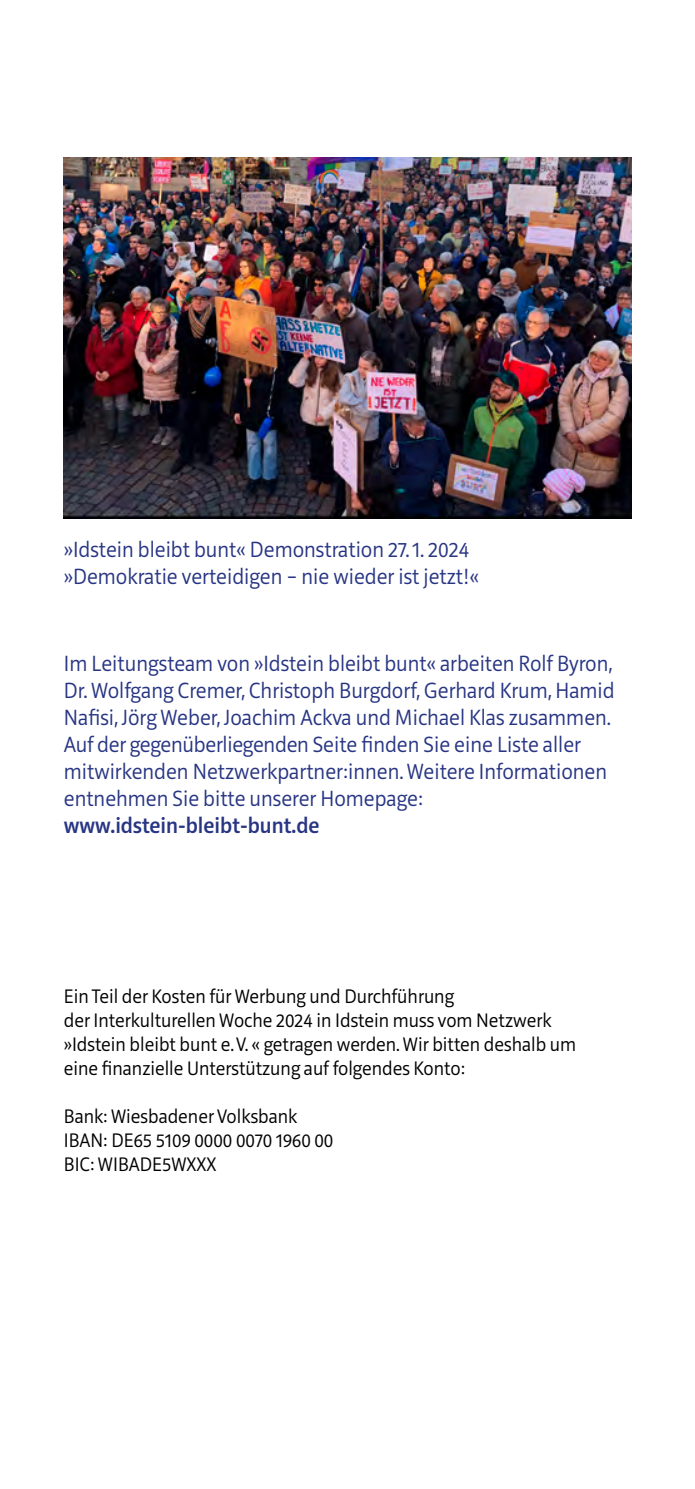
<style>
.page{position:relative;width:695px;height:1489px;background:#fff}
.page>*{position:absolute;margin:0;border:0;box-sizing:border-box;transform-origin:0 0}
.t1{font:300 22.5px/27px "Riga";color:#283583}
.t2{font:500 22.5px "Riga";color:#283583}
.t3{font:300 20px/24px "Riga";color:#000}
</style>
<div class="page">
<img style="left:64px;top:158px;width:567px;height:360px">
<p class="t1" style="left:64px;top:537px;width:416px">»Idstein bleibt bunt« Demonstration 27.1. 2024 »Demokratie verteidigen – nie wieder ist jetzt!«</p>
<p class="t1" style="left:64px;top:651px;width:552px">Im Leitungsteam von »Idstein bleibt bunt« arbeiten Rolf Byron, Dr. Wolfgang Cremer, Christoph Burgdorf, Gerhard Krum, Hamid Nafisi, Jörg Weber, Joachim Ackva und Michael Klas zusammen.<br>Auf der gegenüberliegenden Seite finden Sie eine Liste aller mitwirkenden Netzwerkpartner:innen. Weitere Informationen entnehmen Sie bitte unserer Homepage:</p>
<p class="t2" style="left:64px;top:813px;width:257px">www.idstein-bleibt-bunt.de</p>
<p class="t3" style="left:64px;top:984px;width:514px">Ein Teil der Kosten für Werbung und Durchführung<br>der Interkulturellen Woche 2024 in Idstein muss vom Netzwerk »Idstein bleibt bunt e.V. « getragen werden. Wir bitten deshalb um eine finanzielle Unterstützung auf folgendes Konto:</p>
<p class="t3" style="left:64px;top:1104px;width:271px">Bank: Wiesbadener Volksbank<br>IBAN: DE65 5109 0000 0070 1960 00<br>BIC: WIBADE5WXXX</p>
</div>
